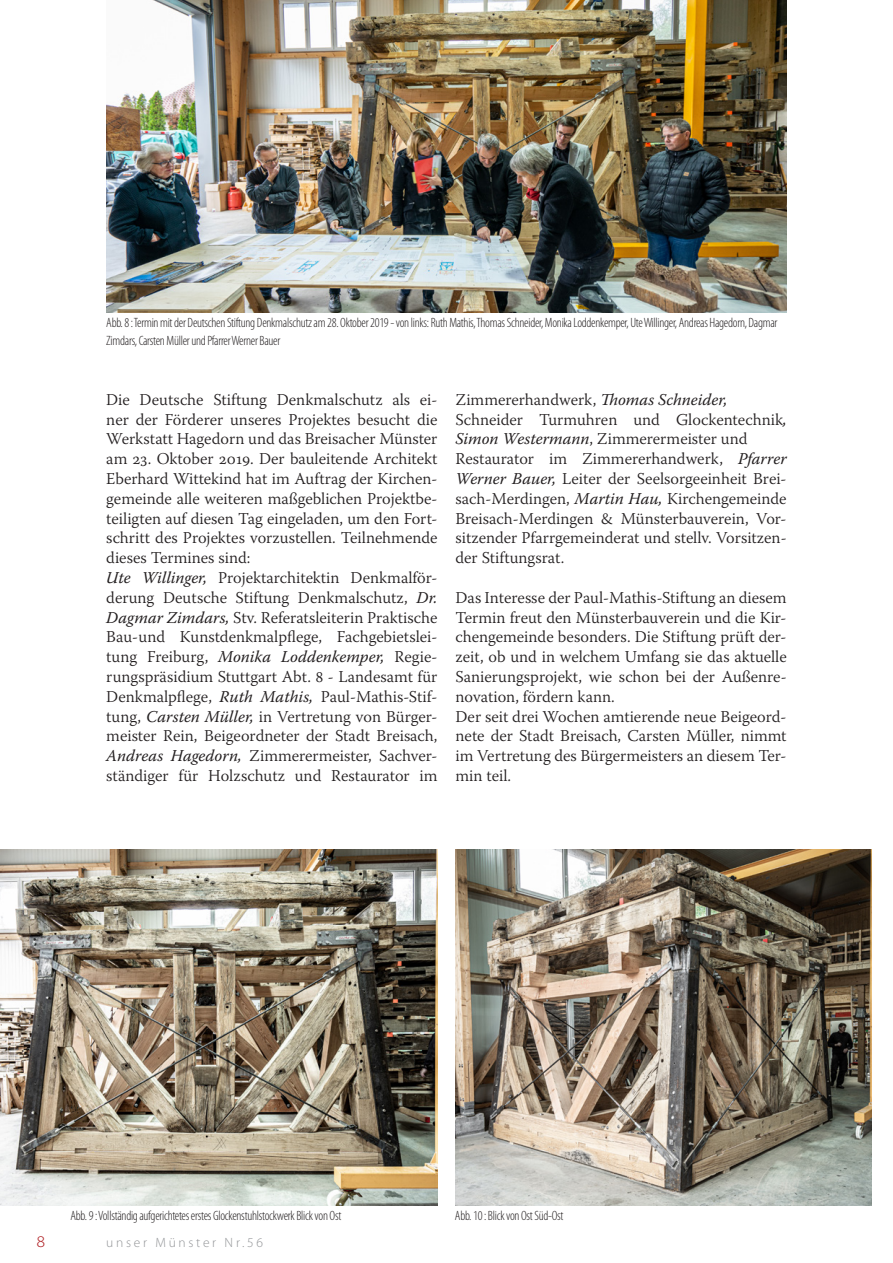
<style>
.page{position:relative;width:893px;height:1263px;background:#fff}
.page>*{position:absolute;margin:0;border:0;box-sizing:border-box;transform-origin:0 0}
.t1{font:300 18px "Myriad Pro";color:#af1e22}
.t2{font:300 16.5px/19.8px "Warnock Pro";color:#231f20}
.t3{font:300 condensed 13.5px/18px "Myriad Pro";letter-spacing:-.02em;color:#231f20}
.t4{font:300 13.5px "Myriad Pro";letter-spacing:.2em;color:#939598}
.s1{font-weight:400;font-style:italic}
</style>
<div class="page">
<img style="left:0;top:849px;width:437px;height:356px">
<img style="left:455px;top:849px;width:417px;height:356px">
<img style="left:106px;top:0;width:681px;height:312px">
<p class="t3" style="left:106px;top:314px;width:673px">Abb. 8 : Termin mit der Deutschen Stiftung Denkmalschutz am 28. Oktober 2019 - von links: Ruth Mathis, Thomas Schneider, Monika Loddenkemper, Ute Willinger, Andreas Hagedorn, Dagmar<br>Zimdars, Carsten Müller und Pfarrer Werner Bauer</p>
<p class="t2" style="left:106px;top:389px;width:333px">Die Deutsche Stiftung Denkmalschutz als ei&shy;ner der Förderer unseres Projektes besucht die Werkstatt Hagedorn und das Breisacher Münster am 23. Oktober 2019. Der bauleitende Architekt Eberhard Wittekind hat im Auftrag der Kirchen&shy;gemeinde alle weiteren maßgeblichen Projektbe&shy;teiligten auf diesen Tag eingeladen, um den Fort&shy;schritt des Projektes vorzustellen. Teilnehmende dieses Termines sind:<br><span class="s1">Ute Willinger,</span> Projektarchitektin Denkmalför&shy;derung Deutsche Stiftung Denkmalschutz, <span class="s1">Dr.<br>Dagmar Zimdars,</span> Stv. Referatsleiterin Praktische Bau-und Kunstdenkmalpflege, Fachgebietslei&shy;tung Freiburg, <span class="s1">Monika Loddenkemper,</span> Regie&shy;rungspräsidium Stuttgart Abt. 8 - Landesamt für Denkmalpflege, <span class="s1">Ruth Mathis,</span> Paul-Mathis-Stif&shy;tung, <span class="s1">Carsten Müller,</span> in Vertretung von Bürger&shy;meister Rein, Beigeordneter der Stadt Breisach, <span class="s1">Andreas Hagedorn,</span> Zimmerermeister, Sachver&shy;ständiger für Holzschutz und Restaurator im</p>
<p class="t2" style="left:455px;top:389px;width:333px">Zimmererhandwerk, <span class="s1">Thomas Schneider, </span>Schneider Turmuhren und Glockentechnik<span class="s1">, Simon Westermann</span>, Zimmerermeister und Restaurator im Zimmererhandwerk, <span class="s1">Pfarrer Werner Bauer,</span> Leiter der Seelsorgeeinheit Brei&shy;sach-Merdingen, <span class="s1">Martin Hau,</span> Kirchengemeinde Breisach-Merdingen &amp; Münsterbauverein, Vor&shy;sitzender Pfarrgemeinderat und stellv. Vorsitzen&shy;der Stiftungsrat.</p>
<p class="t2" style="left:455px;top:587px;width:333px">Das Interesse der Paul-Mathis-Stiftung an diesem Termin freut den Münsterbauverein und die Kir&shy;chengemeinde besonders. Die Stiftung prüft der&shy;zeit, ob und in welchem Umfang sie das aktuelle Sanierungsprojekt, wie schon bei der Außenre&shy;novation, fördern kann.<br>Der seit drei Wochen amtierende neue Beigeord&shy;nete der Stadt Breisach, Carsten Müller, nimmt im Vertretung des Bürgermeisters an diesem Ter&shy;min teil.</p>
<p class="t3" style="left:71px;top:1207px;width:272px">Abb. 9 : Vollständig aufgerichtetes erstes Glockenstuhlstockwerk Blick von Ost</p>
<p class="t3" style="left:455px;top:1207px;width:110px">Abb. 10 : Blick von Ost Süd-Ost</p>
<p class="t1" style="left:37px;top:1231px;width:10px">8</p>
<p class="t4" style="left:106px;top:1235px;width:158px">unser Münster Nr.56</p>
</div>
